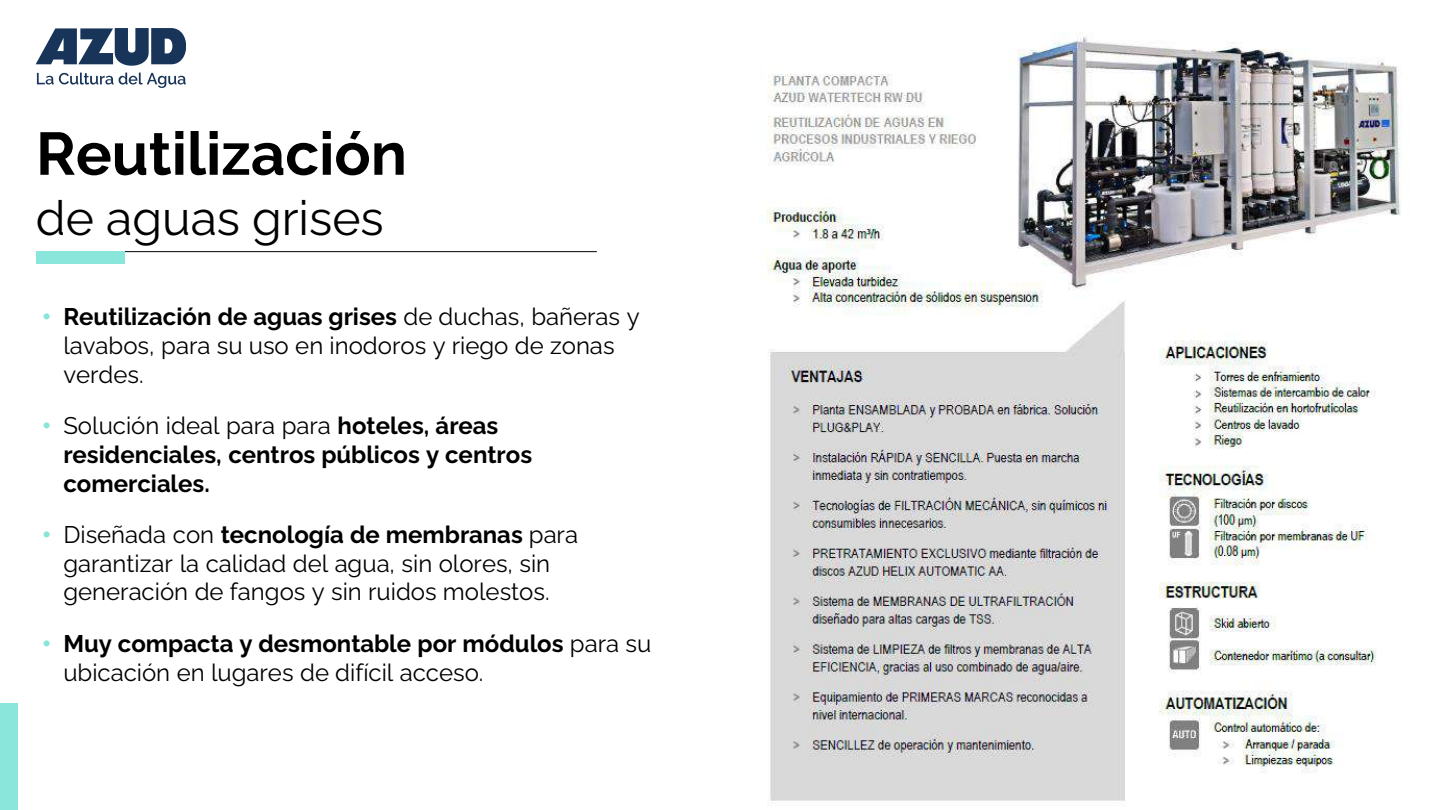
<style>
.page{position:relative;width:1440px;height:810px;background:#fff}
.page>*{position:absolute;margin:0;border:0;box-sizing:border-box;transform-origin:0 0}
.t1{font:700 60px "Raleway";color:#000}
.t2{font:48px "Raleway";color:#000}
.t3{font:24px/28.8px "Raleway";color:#000}
.t4{font:700 24px/28.8px "Raleway";color:#000}
.s1{font-family:"Arial";color:#8ae5d9}
.s2{font-weight:700}
.s3{font-family:"Arial";font-weight:400;color:#8ae5d9}
.s4{font-weight:400}
</style>
<div class="page">
<div style="left:0;top:704px;width:18px;height:106px;background:#8ae5da"></div>
<svg style="left:36px;top:28px;width:150px;height:60px"></svg>
<hr style="left:36px;top:251px;width:561px;height:1px;background:#000">
<div style="left:36px;top:251px;width:89px;height:13px;background:#8ae5da"></div>
<img style="left:767px;top:36px;width:634px;height:765px">
<h1 class="t1" style="left:36px;top:107px;width:373px">Reutilización</h1>
<h2 class="t2" style="left:36px;top:181px;width:349px">de aguas grises</h2>
<p class="t3" style="left:63px;top:300px;width:578px;text-indent:-21px"><span class="s1">•</span> <span class="s2">Reutilización de aguas grises</span> de duchas, bañeras y lavabos, para su uso en inodoros y riego de zonas verdes.</p>
<p class="t4" style="left:63px;top:409px;width:470px;text-indent:-21px"><span class="s3">•</span> <span class="s4">Solución ideal para para</span> hoteles, áreas residenciales, centros públicos y centros comerciales.</p>
<p class="t3" style="left:43px;top:517px;width:537px;text-align:center"><span class="s1">•</span> Diseñada con <span class="s2">tecnología de membranas</span> para garantizar la calidad del agua, sin olores, sin generación de fangos y sin ruidos molestos.</p>
<p class="t3" style="left:63px;top:626px;width:590px;text-indent:-21px"><span class="s1">•</span> <span class="s2">Muy compacta y desmontable por módulos</span> para su ubicación en lugares de difícil acceso.</p>
</div>
